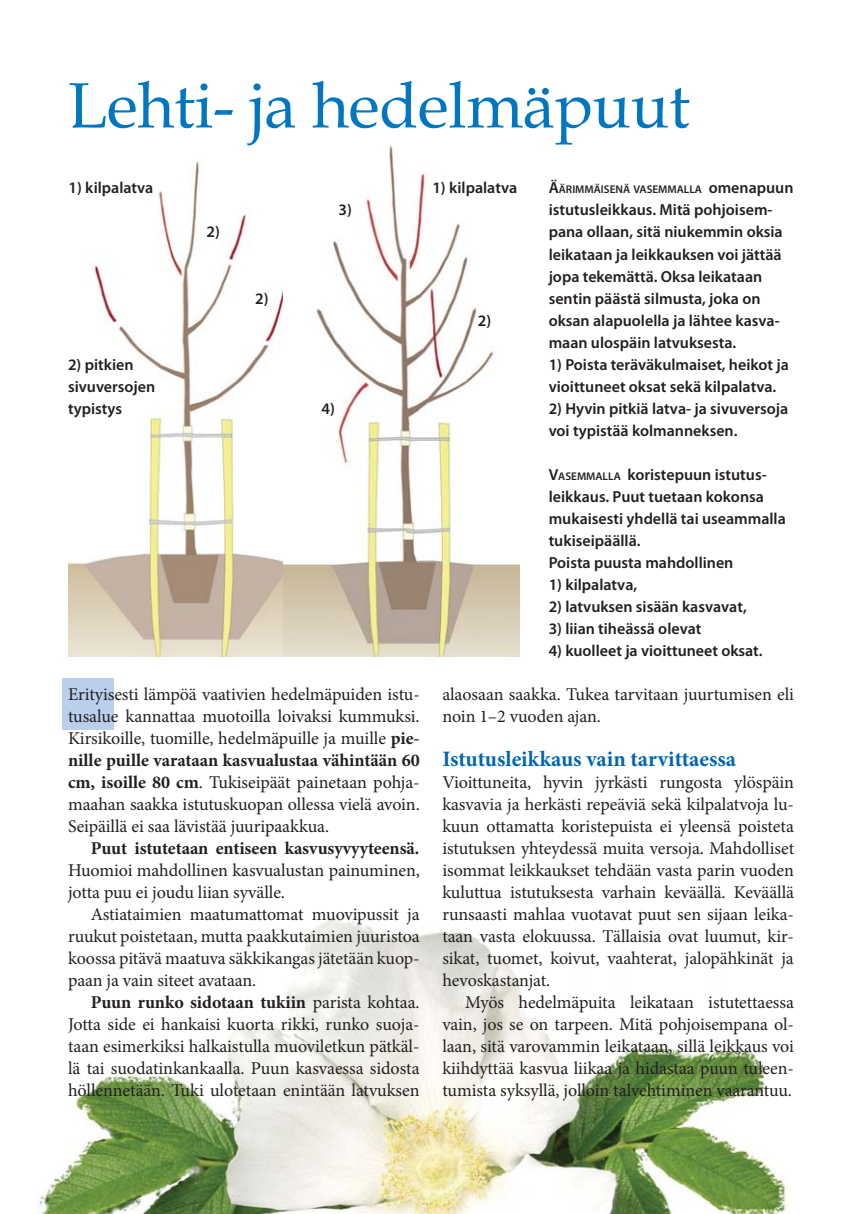
<style>
.page{position:relative;width:862px;height:1214px;background:#fff}
.page>*{position:absolute;margin:0;border:0;box-sizing:border-box;transform-origin:0 0}
.t1{font:64px "Book Antiqua";letter-spacing:-.005em;color:#0077c0}
.t2{font:700 22px "Minion Pro";color:#0066b3}
.t3{font:18px/22px "Minion Pro";letter-spacing:-.005em;color:#231f20;text-align:justify}
.t4{font:700 18px "Minion Pro";letter-spacing:-.005em;color:#231f20}
.t5{font:600 16px/22px "Myriad Pro";color:#231f20}
.t6{font:600 11.2px "Myriad Pro";color:#231f20}
.s1{font-size:16px}
.s2{font-size:11.2px}
.s3{font-weight:700}
</style>
<div class="page">
<img style="left:68px;top:161px;width:215px;height:495px">
<img style="left:39px;top:918px;width:749px;height:295px">
<div style="left:62px;top:678px;width:51px;height:51px;background:#bacfec"></div>
<img style="left:283px;top:147px;width:236px;height:509px">
<h1 class="t1" style="left:68px;top:68px;width:623px">Lehti- ja hedelmäpuut</h1>
<p class="t5" style="left:69px;top:179px;width:86px">1) kilpalatva</p>
<p class="t5" style="left:432px;top:179px;width:86px">1) kilpalatva</p>
<p class="t5" style="left:68px;top:355px;width:89px">2) pitkien sivuversojen typistys</p>
<p class="t5" style="left:207px;top:223px;width:15px">2)</p>
<p class="t5" style="left:255px;top:289px;width:15px">2)</p>
<p class="t5" style="left:338px;top:201px;width:15px">3)</p>
<p class="t5" style="left:321px;top:399px;width:15px">4)</p>
<p class="t5" style="left:478px;top:311px;width:15px">2)</p>
<p class="t6" style="left:549px;top:185px;width:246px"><span class="s1">Ä</span>ÄRIMMÄISENÄ VASEMMALLA <span class="s1">omenapuun</span></p>
<p class="t5" style="left:549px;top:201px;width:236px">istutusleikkaus. Mitä pohjoisem&shy;pana ollaan, sitä niukemmin oksia leikataan ja leikkauksen voi jättää jopa tekemättä. Oksa leikataan sentin päästä silmusta, joka on oksan alapuolella ja lähtee kasva&shy;maan ulospäin latvuksesta.</p>
<p class="t5" style="left:549px;top:355px;width:242px">1) Poista teräväkulmaiset, heikot ja vioittuneet oksat sekä kilpalatva.</p>
<p class="t5" style="left:549px;top:399px;width:241px">2) Hyvin pitkiä latva- ja sivuversoja voi typistää kolmanneksen.</p>
<p class="t5" style="left:549px;top:465px;width:239px">V<span class="s2">ASEMMALLA</span> koristepuun istutus&shy;leikkaus. Puut tuetaan kokonsa mukaisesti yhdellä tai useammalla tukiseipäällä.<br>Poista puusta mahdollinen</p>
<p class="t5" style="left:549px;top:575px;width:90px">1) kilpalatva,</p>
<p class="t5" style="left:549px;top:597px;width:200px">2) latvuksen sisään kasvavat,</p>
<p class="t5" style="left:549px;top:619px;width:154px">3) liian tiheässä olevat</p>
<p class="t5" style="left:549px;top:641px;width:215px">4) kuolleet ja vioittuneet oksat.</p>
<p class="t3" style="left:68px;top:684px;width:353px">Erityisesti lämpöä vaativien hedelmäpuiden istu&shy;tusalue kannattaa muotoilla loivaksi kummuksi.<br>Kirsikoille, tuomille, hedelmäpuille ja muille <span class="s3">pie&shy;nille puille varataan kasvualustaa vähintään 60 cm, isoille 80 cm</span>. Tukiseipäät painetaan pohja&shy;maahan saakka istutuskuopan ollessa vielä avoin.<br>Seipäillä ei saa lävistää juuripaakkua.</p>
<p class="t4" style="left:91px;top:841px;width:330px">Puut istutetaan entiseen kasvusyvyyteensä.</p>
<p class="t3" style="left:68px;top:860px;width:353px">Huomioi mahdollinen kasvualustan painuminen, jotta puu ei joudu liian syvälle.</p>
<p class="t3" style="left:68px;top:904px;width:353px;text-indent:23px">Astiataimien maatumattomat muovipussit ja ruukut poistetaan, mutta paakkutaimien juuristoa koossa pitävä maatuva säkkikangas jätetään kuop&shy;paan ja vain siteet avataan.</p>
<p class="t3" style="left:68px;top:992px;width:353px;text-indent:23px"><span class="s3">Puun runko sidotaan tukiin</span> parista kohtaa.<br>Jotta side ei hankaisi kuorta rikki, runko suoja&shy;taan esimerkiksi halkaistulla muoviletkun pätkäl&shy;lä tai suodatinkankaalla. Puun kasvaessa sidosta höllennetään. Tuki ulotetaan enintään latvuksen</p>
<p class="t3" style="left:442px;top:684px;width:353px">alaosaan saakka. Tukea tarvitaan juurtumisen eli noin 1–2 vuoden ajan.</p>
<p class="t2" style="left:442px;top:750px;width:295px">Istutusleikkaus vain tarvittaessa</p>
<p class="t3" style="left:442px;top:772px;width:353px">Vioittuneita, hyvin jyrkästi rungosta ylöspäin kasvavia ja herkästi repeäviä sekä kilpalatvoja lu&shy;kuun ottamatta koristepuista ei yleensä poisteta istutuksen yhteydessä muita versoja. Mahdolliset isommat leikkaukset tehdään vasta parin vuoden kuluttua istutuksesta varhain keväällä. Keväällä runsaasti mahlaa vuotavat puut sen sijaan leika&shy;taan vasta elokuussa. Tällaisia ovat luumut, kir&shy;sikat, tuomet, koivut, vaahterat, jalopähkinät ja hevoskastanjat.</p>
<p class="t3" style="left:442px;top:992px;width:353px;text-indent:23px">Myös hedelmäpuita leikataan istutettaessa vain, jos se on tarpeen. Mitä pohjoisempana ol&shy;laan, sitä varovammin leikataan, sillä leikkaus voi kiihdyttää kasvua liikaa ja hidastaa puun tuleen&shy;tumista syksyllä, jolloin talvehtiminen vaarantuu.</p>
</div>
